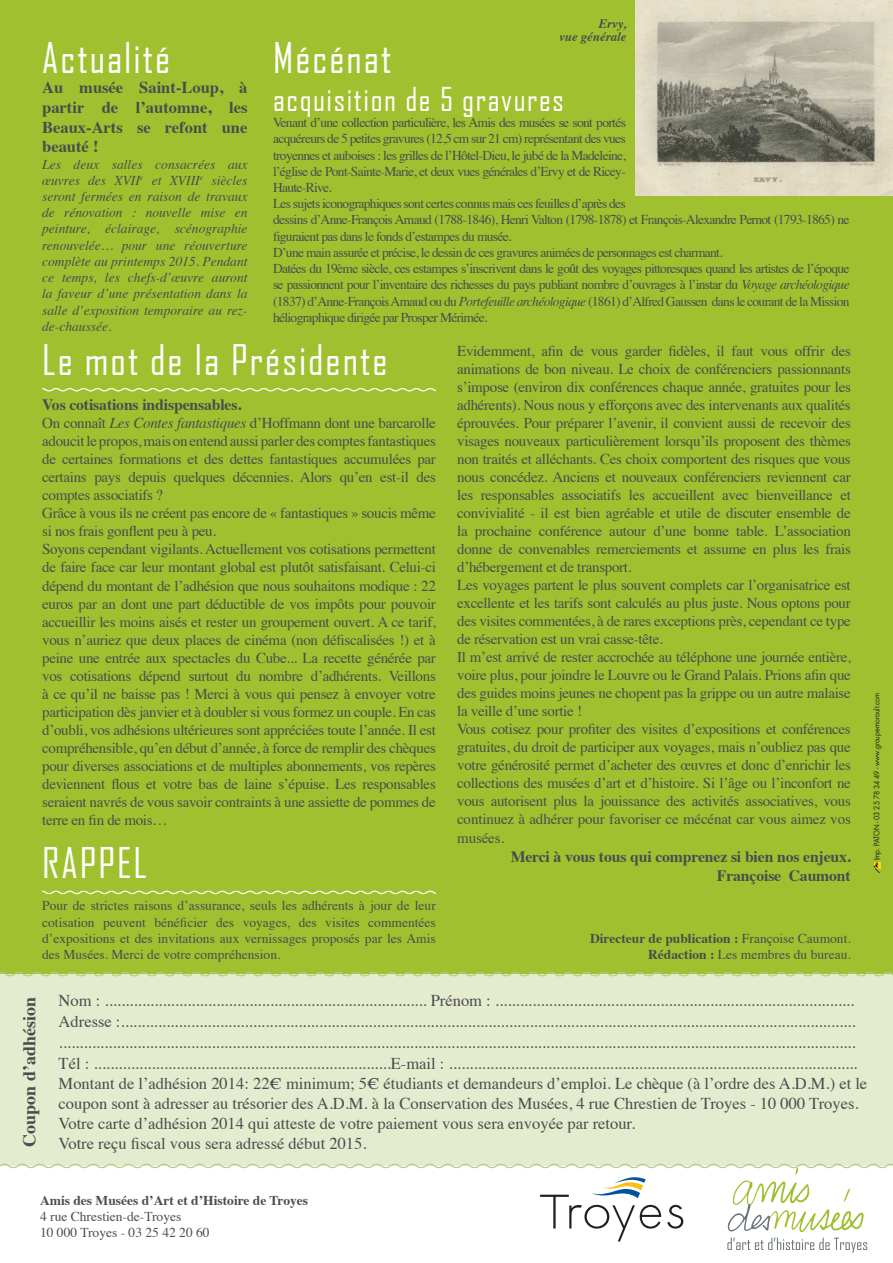
<style>
.page{position:relative;width:893px;height:1263px;background:#fff}
.page>*{position:absolute;margin:0;border:0;box-sizing:border-box;transform-origin:0 0}
.t1{font:40.5px "Agency FB";letter-spacing:.05em;color:#fff}
.t2{font:31.5px "Agency FB";letter-spacing:.05em;color:#fff}
.t3{font:700 18px "Times";color:#4b4c4d}
.t4{font:16.5px/20.4px "Times";color:#4b4c4d}
.t5{font:700 16.5px/19.8px "Times";color:#4b4c4d;text-align:justify}
.t6{font:700 15.75px "Times";letter-spacing:-.01em;color:#4b4c4d}
.t7{font:15px/18px "Times";letter-spacing:-.02em;color:#4b4c4d}
.t8{font:13.5px/16.2px "Times";letter-spacing:-.05em;color:#4b4c4d;text-align:justify}
.t9{font:italic 13.5px/16.2px "Times";color:#4b4c4d;text-align:justify}
.t10{font:13.5px/16.2px "Times";color:#4b4c4d}
.t11{font:700 13.5px "Times";color:#4b4c4d}
.t12{font:italic 700 12.75px/12.8px "Times";color:#4b4c4d;text-align:right}
.t13{font:7.5px "Futura";letter-spacing:-.015em;color:#231f20;scale:.9 1}
.s1{font-style:italic}
.s2{font-weight:700}
</style>
<div class="page">
<div style="left:0;top:0;width:892px;height:970px;background:#a1c030"></div>
<svg style="left:727px;top:1169px;width:139px;height:83px"></svg>
<svg style="left:540px;top:1177px;width:121px;height:64px"></svg>
<svg style="left:667px;top:1204px;width:16px;height:24px"></svg>
<div style="left:0;top:970px;width:892px;height:199px;background:#e4ebce"></div>
<svg style="left:42px;top:388px;width:393px;height:3px"></svg>
<svg style="left:42px;top:890px;width:393px;height:3px"></svg>
<svg style="left:873px;top:861px;width:7px;height:12px"></svg>
<img style="left:635px;top:0;width:257px;height:196px">
<h1 class="t1" style="left:42px;top:33px;width:129px">Actualité</h1>
<p class="t5" style="left:42px;top:76px;width:207px">Au musée Saint-Loup, à partir de l’automne, les Beaux-Arts se refont une beauté !</p>
<p class="t9" style="left:42px;top:155px;width:207px">Les deux salles consacrées aux œuvres des XVII<sup>e</sup> et XVIII<sup>e</sup> siècles seront fermées en raison de travaux de rénovation : nouvelle mise en peinture, éclairage, scénographie renouvelée… pour une réouverture complète au printemps 2015. Pendant ce temps, les chefs-d’œuvre auront la faveur d’une présentation dans la salle d’exposition temporaire au rez&shy;de-chaussée.</p>
<p class="t12" style="left:559px;top:17px;width:69px">Ervy,<br>vue générale</p>
<h1 class="t1" style="left:273px;top:33px;width:120px">Mécénat</h1>
<h2 class="t2" style="left:273px;top:80px;width:292px">acquisition de 5 gravures</h2>
<p class="t8" style="left:273px;top:113px;width:578px;text-align:left">Venant d’une collection particulière, les Amis des musées se sont portés<br>acquéreurs de 5 petites gravures (12,5 cm sur 21 cm) représentant des vues<br>troyennes et auboises : les grilles de l’Hôtel-Dieu, le jubé de la Madeleine,<br>l’église de Pont-Sainte-Marie, et deux vues générales d’Ervy et de Ricey-<br>Haute-Rive.<br>Les sujets iconographiques sont certes connus mais ces feuilles d’après des<br>dessins d’Anne-François Arnaud (1788-1846), Henri Valton (1798-1878) et François-Alexandre Pernot (1793-1865) ne figuraient pas dans le fonds d’estampes du musée.<br>D’une main assurée et précise, le dessin de ces gravures animées de personnages est charmant.<br>Datées du 19ème siècle, ces estampes s’inscrivent dans le goût des voyages pittoresques quand les artistes de l’époque se passionnent pour l’inventaire des richesses du pays publiant nombre d’ouvrages à l’instar du <span class="s1">Voyage archéologique </span>(1837) d’Anne-François Arnaud ou du <span class="s1">Portefeuille archéologique</span> (1861) d’Alfred Gaussen dans le courant de la Mission héliographique dirigée par Prosper Mérimée.</p>
<h1 class="t1" style="left:42px;top:335px;width:347px">Le mot de la Présidente</h1>
<p class="t6" style="left:42px;top:390px;width:201px">Vos cotisations indispensables.</p>
<p class="t7" style="left:42px;top:413px;width:395px">On connaît <span class="s1">Les Contes fantastiques</span> d’Hoffmann dont une barcarolle adoucit le propos, mais on entend aussi parler des comptes fantastiques de certaines formations et des dettes fantastiques accumulées par certains pays depuis quelques décennies. Alors qu’en est-il des comptes associatifs ?<br>Grâce à vous ils ne créent pas encore de « fantastiques » soucis même si nos frais gonflent peu à peu.<br>Soyons cependant vigilants. Actuellement vos cotisations permettent de faire face car leur montant global est plutôt satisfaisant. Celui-ci dépend du montant de l’adhésion que nous souhaitons modique : 22 euros par an dont une part déductible de vos impôts pour pouvoir accueillir les moins aisés et rester un groupement ouvert. A ce tarif, vous n’auriez que deux places de cinéma (non défiscalisées !) et à peine une entrée aux spectacles du Cube... La recette générée par vos cotisations dépend surtout du nombre d’adhérents. Veillons à ce qu’il ne baisse pas ! Merci à vous qui pensez à envoyer votre participation dès janvier et à doubler si vous formez un couple. En cas d’oubli, vos adhésions ultérieures sont appréciées toute l’année. Il est compréhensible, qu’en début d’année, à force de remplir des chèques pour diverses associations et de multiples abonnements, vos repères deviennent flous et votre bas de laine s’épuise. Les responsables seraient navrés de vous savoir contraints à une assiette de pommes de terre en fin de mois…</p>
<h1 class="t1" style="left:42px;top:837px;width:106px">RAPPEL</h1>
<p class="t8" style="left:42px;top:896px;width:395px">Pour de strictes raisons d’assurance, seuls les adhérents à jour de leur cotisation peuvent bénéficier des voyages, des visites commentées d’expositions et des invitations aux vernissages proposés par les Amis des Musées. Merci de votre compréhension.</p>
<p class="t7" style="left:457px;top:340px;width:395px">Evidemment, afin de vous garder fidèles, il faut vous offrir des animations de bon niveau. Le choix de conférenciers passionnants s’impose (environ dix conférences chaque année, gratuites pour les adhérents). Nous nous y efforçons avec des intervenants aux qualités éprouvées. Pour préparer l’avenir, il convient aussi de recevoir des visages nouveaux particulièrement lorsqu’ils proposent des thèmes non traités et alléchants. Ces choix comportent des risques que vous nous concédez. Anciens et nouveaux conférenciers reviennent car les responsables associatifs les accueillent avec bienveillance et convivialité - il est bien agréable et utile de discuter ensemble de la prochaine conférence autour d’une bonne table. L’association donne de convenables remerciements et assume en plus les frais d’hébergement et de transport.<br>Les voyages partent le plus souvent complets car l’organisatrice est excellente et les tarifs sont calculés au plus juste. Nous optons pour des visites commentées, à de rares exceptions près, cependant ce type de réservation est un vrai casse-tête.<br>Il m’est arrivé de rester accrochée au téléphone une journée entière, voire plus, pour joindre le Louvre ou le Grand Palais. Prions afin que des guides moins jeunes ne chopent pas la grippe ou un autre malaise la veille d’une sortie !<br>Vous cotisez pour profiter des visites d’expositions et conférences gratuites, du droit de participer aux voyages, mais n’oubliez pas que votre générosité permet d’acheter des œuvres et donc d’enrichir les collections des musées d’art et d’histoire. Si l’âge ou l’inconfort ne vous autorisent plus la jouissance des activités associatives, vous continuez à adhérer pour favoriser ce mécénat car vous aimez vos musées.</p>
<p class="t6" style="left:510px;top:841px;width:341px">Merci à vous tous qui comprenez si bien nos enjeux.</p>
<p class="t6" style="left:716px;top:860px;width:135px">Françoise Caumont</p>
<p class="t10" style="left:590px;top:928px;width:262px;text-align:right"><span class="s2">Directeur de publication :</span> Françoise Caumont.<br><span class="s2">Rédaction :</span> Les membres du bureau.</p>
<p class="t13" style="left:871px;top:860px;width:188px;rotate:-90deg">Imp. PATON - 03 25 78 34 49 - www.groupe-morault.com</p>
<p class="t3" style="left:12px;top:1146px;width:151px;rotate:-90deg">Coupon d’adhésion</p>
<p class="t4" style="left:59px;top:988px;width:809px">Nom : .............................................................................. Prénom : .......................................................................................<br>Adresse :.................................................................................................................................................................................. .................................................................................................................................................................................................<br>Tél : ........................................................................E-mail : ...................................................................................................<br>Montant de l’adhésion 2014: 22€ minimum; 5€ étudiants et demandeurs d’emploi. Le chèque (à l’ordre des A.D.M.) et le coupon sont à adresser au trésorier des A.D.M. à la Conservation des Musées, 4 rue Chrestien de Troyes - 10 000 Troyes.<br>Votre carte d’adhésion 2014 qui atteste de votre paiement vous sera envoyée par retour.</p>
<p class="t4" style="left:59px;top:1131px;width:309px">Votre reçu fiscal vous sera adressé début 2015.</p>
<p class="t11" style="left:40px;top:1186px;width:269px">Amis des Musées d’Art et d’Histoire de Troyes</p>
<p class="t10" style="left:40px;top:1206px;width:171px">4 rue Chrestien-de-Troyes<br>10 000 Troyes - 03 25 42 20 60</p>
</div>
